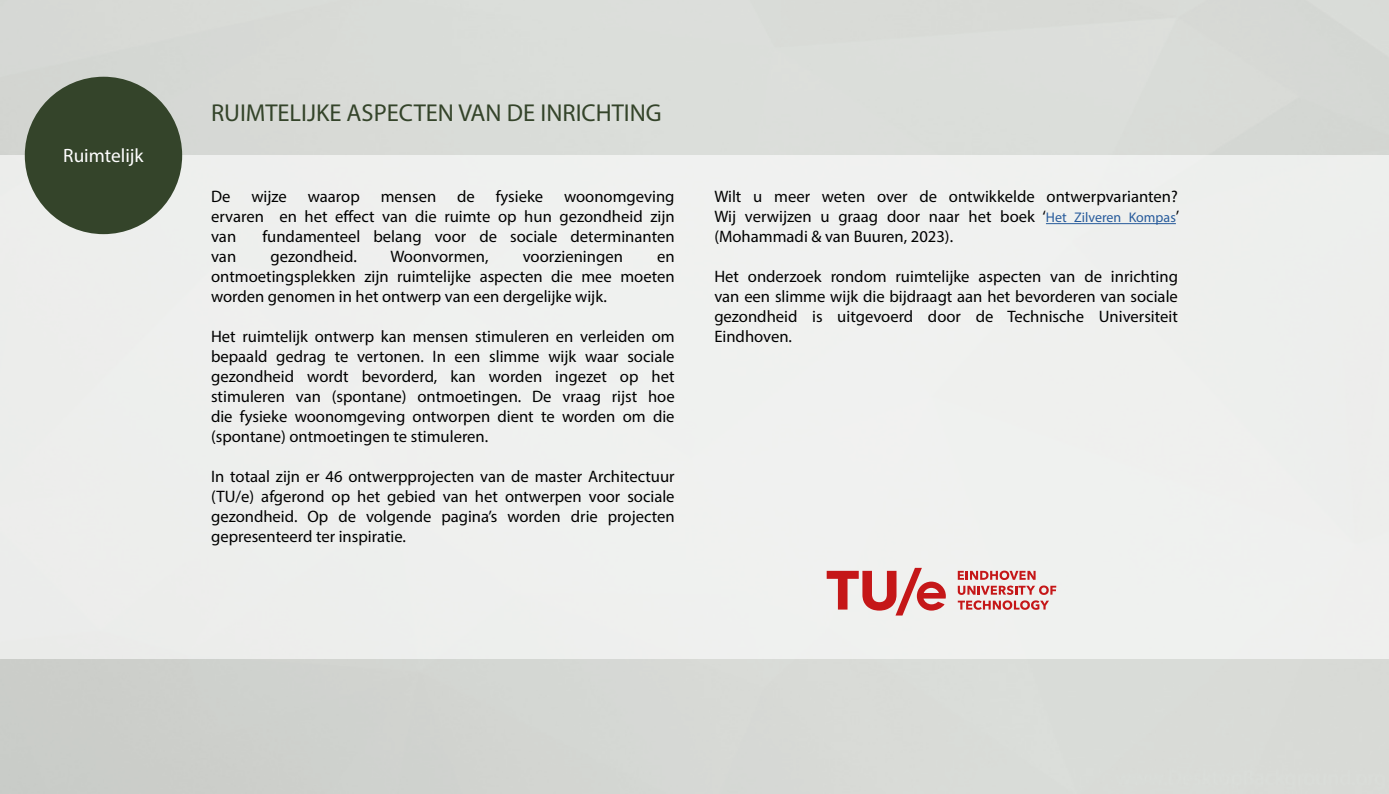
<style>
.page{position:relative;width:1389px;height:794px;background:#fff}
.page>*{position:absolute;margin:0;border:0;box-sizing:border-box;transform-origin:0 0}
.t1{font:24.5px "Myriad Pro";color:#34442a}
.t2{font:19.25px "Myriad Pro";color:#fff}
.t3{font:16.62px/19.9px "Myriad Pro";color:#000;text-align:justify}
.s1{font-size:14px;color:#275b9b}
</style>
<div class="page">
<div style="left:0;top:0;width:1389px;height:794px;background:linear-gradient(to right,#d2d4d0,#dbdeda)"></div>
<div style="left:0;top:155px;width:1389px;height:504px;background:#eff0ee"></div>
<div style="left:25px;top:77px;width:157px;height:157px;background:#34442a;border-radius:50%"></div>
<hr style="left:1046px;top:223px;width:130px;height:1px;background:#275b9b">
<svg style="left:958px;top:570px;width:98px;height:40px"></svg>
<svg style="left:827px;top:568px;width:119px;height:47px"></svg>
<p class="t2" style="left:63px;top:143px;width:82px">Ruimtelijk</p>
<h1 class="t1" style="left:211px;top:98px;width:452px">RUIMTELIJKE ASPECTEN VAN DE INRICHTING</h1>
<p class="t3" style="left:211px;top:187px;width:21px">De</p>
<p class="t3" style="left:251px;top:187px;width:37px">wijze</p>
<p class="t3" style="left:308px;top:187px;width:54px">waarop</p>
<p class="t3" style="left:381px;top:187px;width:57px">mensen</p>
<p class="t3" style="left:457px;top:187px;width:19px">de</p>
<p class="t3" style="left:496px;top:187px;width:49px">fysieke</p>
<p class="t3" style="left:211px;top:187px;width:465px;text-indent:353px">woonomgeving ervaren en het effect van die ruimte op hun gezondheid zijn van</p>
<p class="t3" style="left:262px;top:226px;width:414px">fundamenteel belang voor de sociale determinanten</p>
<p class="t3" style="left:211px;top:246px;width:27px">van</p>
<p class="t3" style="left:270px;top:246px;width:88px">gezondheid.</p>
<p class="t3" style="left:390px;top:246px;width:100px">Woonvormen,</p>
<p class="t3" style="left:523px;top:246px;width:102px">voorzieningen</p>
<p class="t3" style="left:211px;top:246px;width:465px;text-indent:446px">en ontmoetingsplekken zijn ruimtelijke aspecten die mee moeten worden genomen in het ontwerp van een dergelijke wijk.</p>
<p class="t3" style="left:211px;top:326px;width:465px">Het ruimtelijk ontwerp kan mensen stimuleren en verleiden om bepaald gedrag te vertonen. In een slimme wijk waar sociale gezondheid wordt bevorderd, kan worden ingezet op het stimuleren van (spontane) ontmoetingen. De vraag rijst hoe die fysieke woonomgeving ontworpen dient te worden om die (spontane) ontmoetingen te stimuleren.</p>
<p class="t3" style="left:211px;top:466px;width:465px">In totaal zijn er 46 ontwerpprojecten van de master Architectuur (TU/e) afgerond op het gebied van het ontwerpen voor sociale gezondheid. Op de volgende pagina’s worden drie projecten gepresenteerd ter inspiratie.</p>
<p class="t3" style="left:714px;top:186px;width:467px">Wilt u meer weten over de ontwikkelde ontwerpvarianten?<br>Wij verwijzen u graag door naar het boek ‘<span class="s1">Het Zilveren Kompas</span>’ (Mohammadi &amp; van Buuren, 2023).</p>
<p class="t3" style="left:714px;top:266px;width:465px">Het onderzoek rondom ruimtelijke aspecten van de inrichting van een slimme wijk die bijdraagt aan het bevorderen van sociale gezondheid is uitgevoerd door de Technische Universiteit Eindhoven.</p>
</div>
